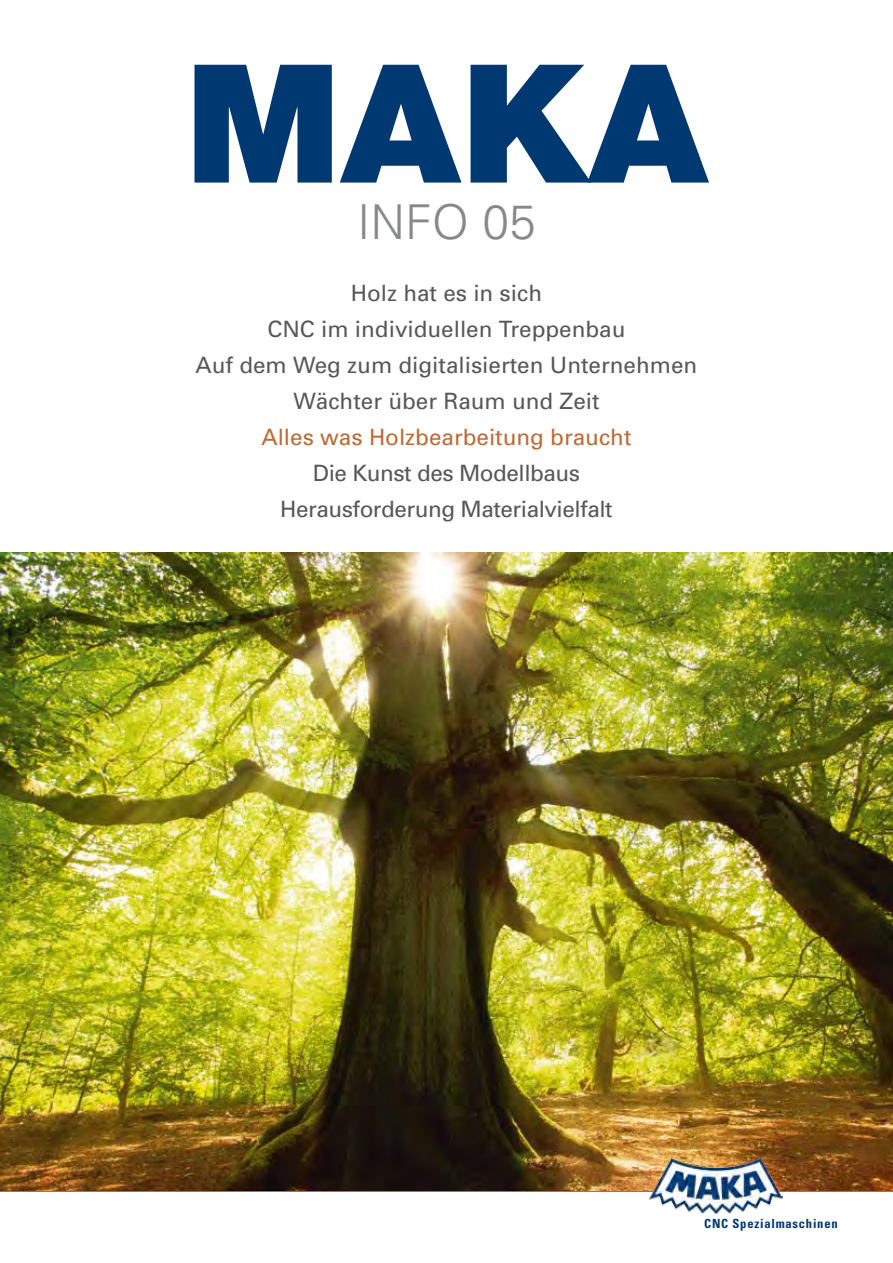
<style>
.page{position:relative;width:893px;height:1263px;background:#fff}
.page>*{position:absolute;margin:0;border:0;box-sizing:border-box;transform-origin:0 0}
.t1{font:900 165px "Helvetica Neue";color:#003871}
.t2{font:300 48px "Univers";color:#87888a}
.t3{font:22.5px/36px "Univers";color:#58585a;text-align:center}
.t4{font:22.5px/36px "Univers";letter-spacing:-.02em;color:#58585a;text-align:center}
.t5{font:22.5px "Univers";color:#bd6b36}
.t6{font:700 condensed 12.6px "Univers";letter-spacing:.06em;color:#003871}
</style>
<div class="page">
<img style="left:0;top:552px;width:893px;height:638px">
<img style="left:650px;top:1158px;width:132px;height:55px">
<h1 class="t1" style="left:185px;top:25px;width:524px">MAKA</h1>
<h2 class="t2" style="left:357px;top:193px;width:180px">INFO 05</h2>
<p class="t3" style="left:196px;top:274px;width:503px">Holz hat es in sich<br>CNC im individuellen Treppenbau<br>Auf dem Weg zum digitalisierten Unternehmen<br>Wächter über Raum und Zeit</p>
<p class="t5" style="left:261px;top:423px;width:372px">Alles was Holzbearbeitung braucht</p>
<p class="t4" style="left:280px;top:454px;width:334px">Die Kunst des Modellbaus<br>Herausforderung Materialvielfalt</p>
<p class="t6" style="left:704px;top:1215px;width:135px">CNC Spezialmaschinen</p>
</div>
